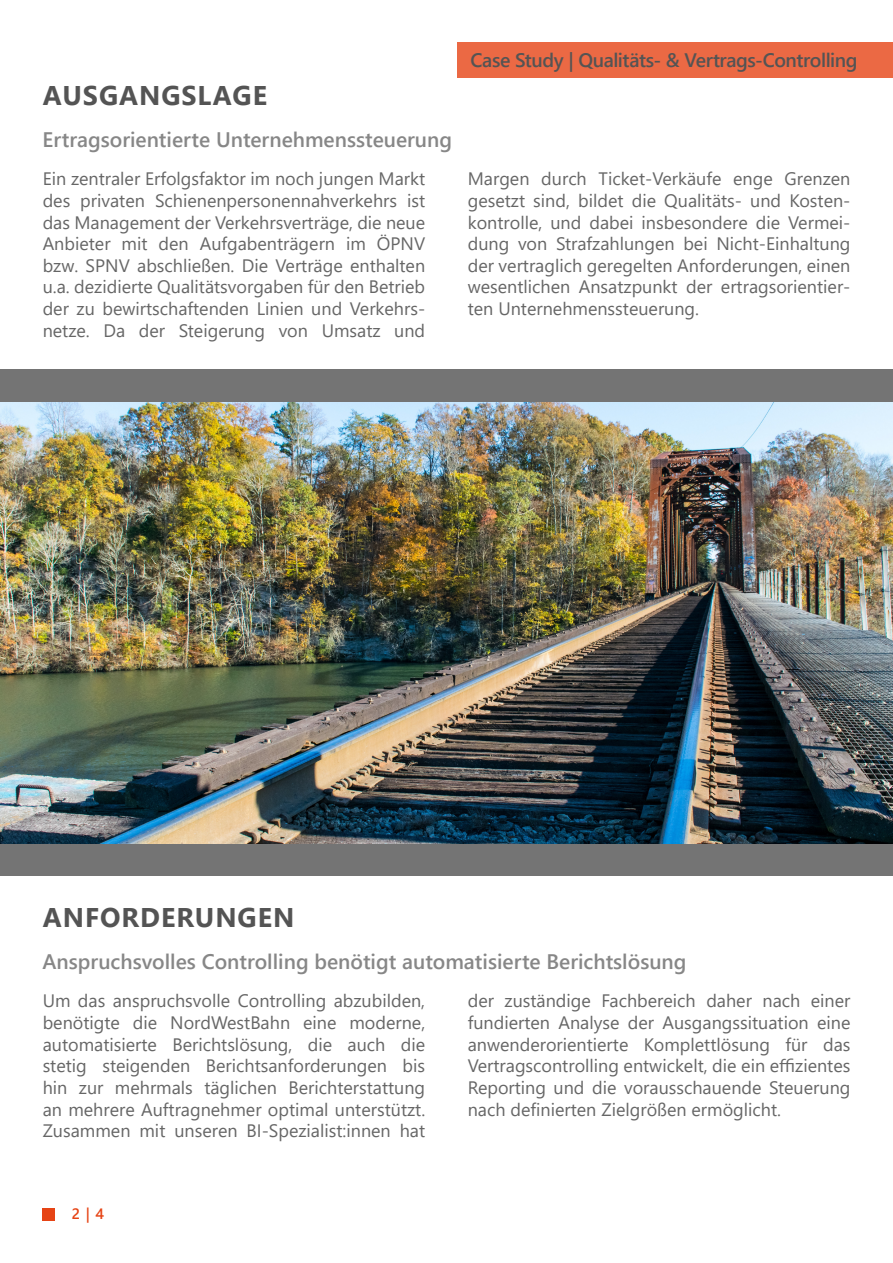
<style>
.page{position:relative;width:893px;height:1263px;background:#fff}
.page>*{position:absolute;margin:0;border:0;box-sizing:border-box;transform-origin:0 0}
.t1{font:700 27px "Segoe UI";letter-spacing:.035em;color:#545454}
.t2{font:600 21px "Segoe UI";color:#878787}
.t3{font:600 19.5px "Segoe UI";letter-spacing:-.025em;color:#545454}
.t4{font:18px/21.6px "Segoe UI";color:#666;text-align:justify}
.t5{font:600 15px "Segoe UI";color:#e64415}
</style>
<div class="page">
<div style="left:43px;top:1208px;width:12px;height:12px;background:#e64415"></div>
<div style="left:0;top:370px;width:893px;height:506px;background:#747474"></div>
<img style="left:0;top:403px;width:893px;height:440px">
<div style="left:458px;top:43px;width:435px;height:35px;background:#eb6944"></div>
<p class="t1" style="left:43px;top:70px;width:226px">AUSGANGSLAGE</p>
<p class="t2" style="left:43px;top:119px;width:411px">Ertragsorientierte Unternehmenssteuerung</p>
<p class="t3" style="left:471px;top:42px;width:388px">Case Study | Qualitäts- &amp; Vertrags-Controlling</p>
<p class="t4" style="left:43px;top:167px;width:384px">Ein zentraler Erfolgsfaktor im noch jungen Markt des privaten Schienenpersonennahverkehrs ist das Management der Verkehrsverträge, die neue Anbieter mit den Aufgabenträgern im ÖPNV bzw. SPNV abschließen. Die Verträge enthalten u.a. dezidierte Qualitätsvorgaben für den Betrieb der zu bewirtschaftenden Linien und Verkehrs&shy;netze. Da der Steigerung von Umsatz und</p>
<p class="t4" style="left:468px;top:167px;width:384px">Margen durch Ticket-Verkäufe enge Grenzen gesetzt sind, bildet die Qualitäts- und Kosten&shy;kontrolle, und dabei insbesondere die Vermei&shy;dung von Strafzahlungen bei Nicht-Einhaltung der vertraglich geregelten Anforderungen, einen wesentlichen Ansatzpunkt der ertragsorientier&shy;ten Unternehmenssteuerung.</p>
<p class="t1" style="left:43px;top:892px;width:253px">ANFORDERUNGEN</p>
<p class="t2" style="left:43px;top:941px;width:645px">Anspruchsvolles Controlling benötigt automatisierte Berichtslösung</p>
<p class="t4" style="left:43px;top:989px;width:384px">Um das anspruchsvolle Controlling abzubilden, benötigte die NordWestBahn eine moderne, automatisierte Berichtslösung, die auch die stetig steigenden Berichtsanforderungen bis hin zur mehrmals täglichen Berichterstattung an mehrere Auftragnehmer optimal unterstützt.<br>Zusammen mit unseren BI-Spezialist:innen hat</p>
<p class="t4" style="left:468px;top:989px;width:384px">der zuständige Fachbereich daher nach einer fundierten Analyse der Ausgangssituation eine anwenderorientierte Komplettlösung für das Vertragscontrolling entwickelt, die ein effizientes Reporting und die vorausschauende Steuerung nach definierten Zielgrößen ermöglicht.</p>
<p class="t5" style="left:72px;top:1199px;width:34px">2 | 4</p>
</div>
